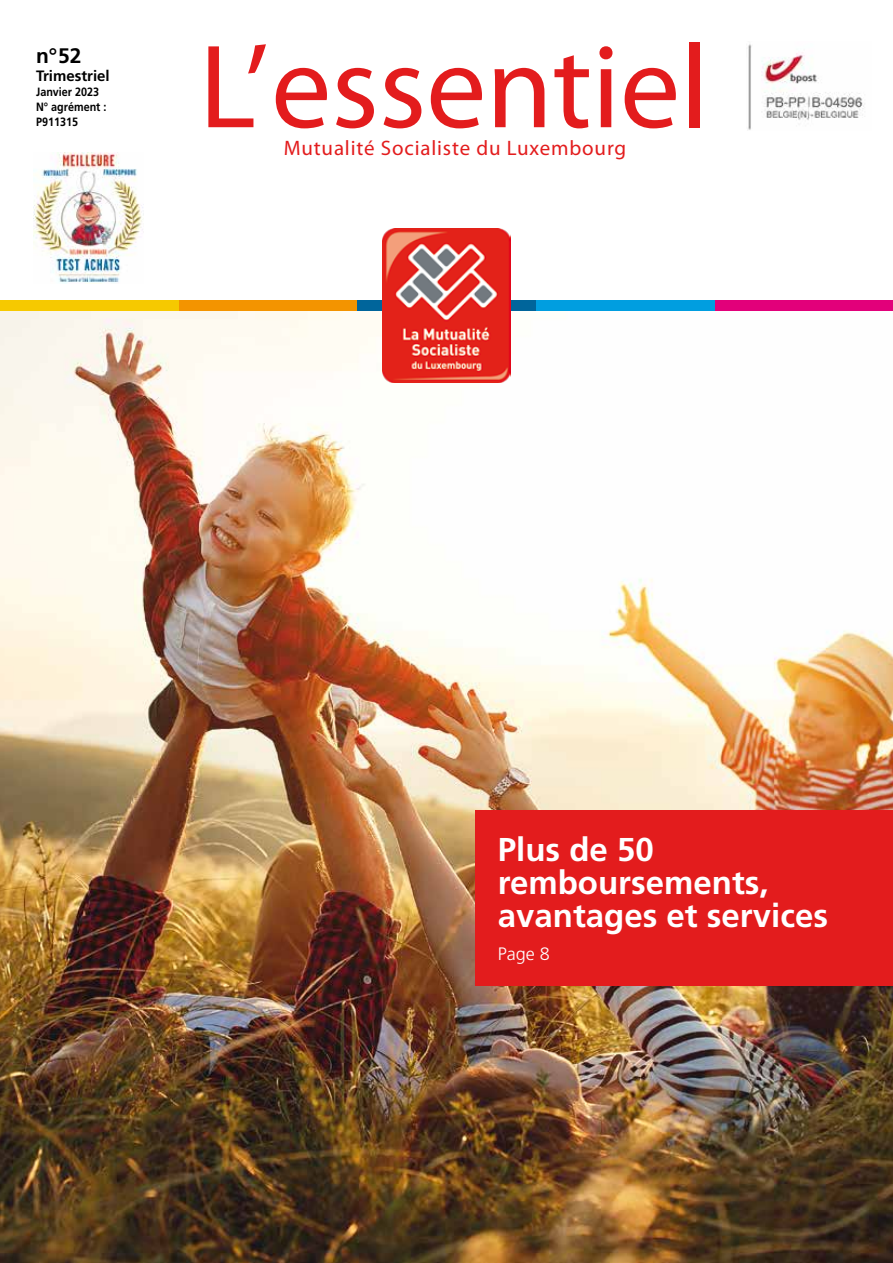
<style>
.page{position:relative;width:893px;height:1263px;background:#fff}
.page>*{position:absolute;margin:0;border:0;box-sizing:border-box;transform-origin:0 0}
.t1{font:119.85px "Myriad Pro";color:#e31c1d}
.t2{font:700 33px/33px "Frutiger";color:#fff}
.t3{font:21px "Myriad Pro";letter-spacing:.04em;color:#e31c1d}
.t4{font:700 21px "Frutiger";color:#000}
.t5{font:300 18px "Frutiger";color:#fff}
.t6{font:700 15px "Frutiger";color:#000}
.t7{font:700 12px/15px "Frutiger";color:#000;scale:.9 1}
</style>
<div class="page">
<img style="left:0;top:310px;width:893px;height:953px">
<div style="left:476px;top:810px;width:417px;height:175px;background:#e31c1d"></div>
<img style="left:748px;top:44px;width:117px;height:86px">
<img style="left:34px;top:152px;width:110px;height:131px">
<div style="left:714px;top:300px;width:179px;height:10px;background:#e2007a"></div>
<div style="left:536px;top:300px;width:178px;height:10px;background:#009ee0"></div>
<div style="left:357px;top:300px;width:179px;height:10px;background:#00659b"></div>
<div style="left:179px;top:300px;width:178px;height:10px;background:#f39400"></div>
<div style="left:0;top:300px;width:179px;height:10px;background:#f6c900"></div>
<img style="left:383px;top:229px;width:127px;height:153px">
<p class="t4" style="left:36px;top:43px;width:47px">n°52</p>
<p class="t6" style="left:36px;top:66px;width:75px">Trimestriel</p>
<p class="t7" style="left:36px;top:84px;width:80px">Janvier 2023<br>N° agrément :<br>P911315</p>
<h1 class="t1" style="left:199px;top:22px;width:510px">L’essentiel</h1>
<p class="t3" style="left:284px;top:137px;width:344px">Mutualité Socialiste du Luxembourg</p>
<p class="t2" style="left:498px;top:833px;width:332px">Plus de 50 remboursements, avantages et services</p>
<p class="t5" style="left:498px;top:943px;width:54px">Page 8</p>
</div>
